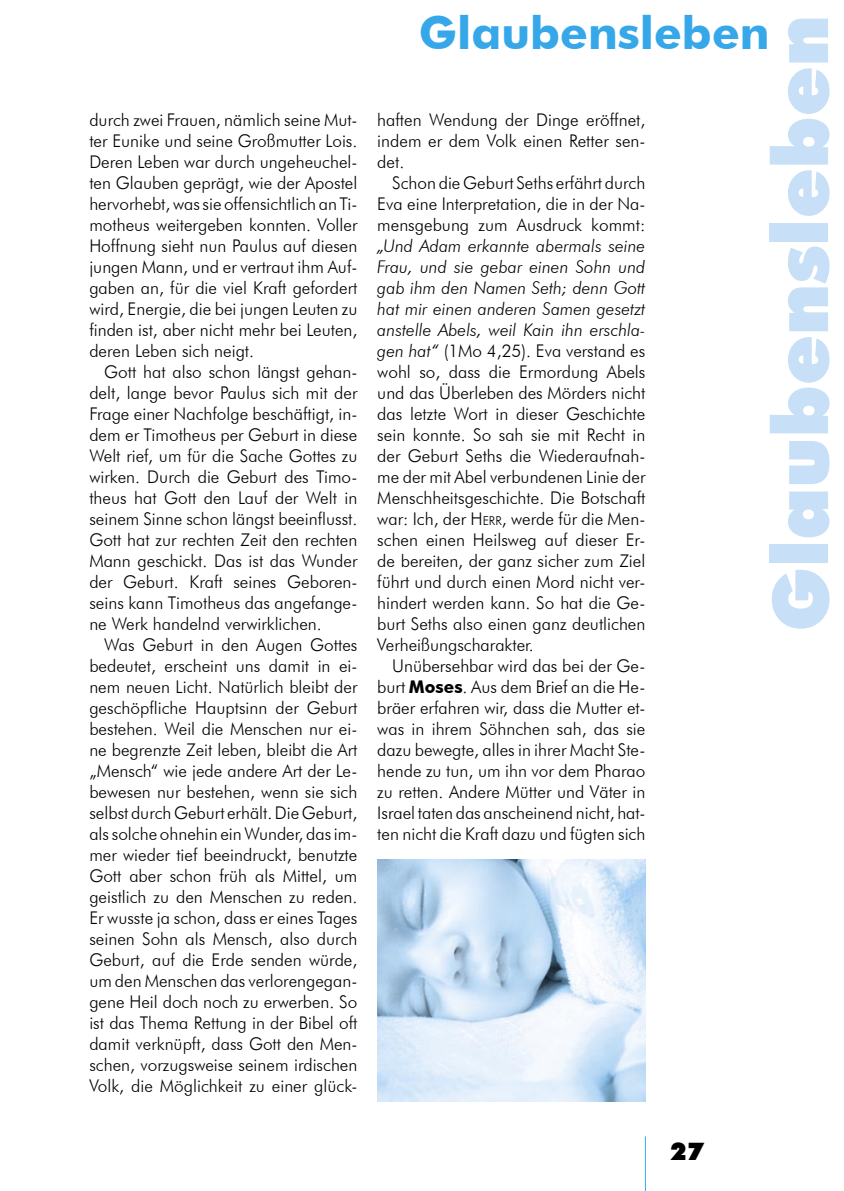
<style>
.page{position:relative;width:844px;height:1191px;background:#fff}
.page>*{position:absolute;margin:0;border:0;box-sizing:border-box;transform-origin:0 0}
.t1{font:900 77px "Futura BT";color:#c8e0f7}
.t2{font:700 45.5px "Futura BT";color:#36a7e9}
.t3{font:900 24.5px "Futura BT";color:#000}
.Fließtext{font:300 17.5px/21px "Futura BT";color:#000;text-align:justify}
.s1{font-style:italic}
.s2{font-size:12.25px}
.s3{font-weight:700}
</style>
<div class="page">
<hr style="left:644px;top:1136px;width:1px;height:55px;background:#36a7e9">
<img style="left:377px;top:859px;width:268px;height:242px">
<p class="Fließtext" style="left:89px;top:109px;width:269px">durch zwei Frauen, nämlich seine Mut&shy;ter Eunike und seine Großmutter Lois.<br>Deren Leben war durch ungeheuchel&shy;ten Glauben geprägt, wie der Apostel hervorhebt, was sie offensichtlich an Ti&shy;motheus weitergeben konnten. Voller Hoffnung sieht nun Paulus auf diesen jungen Mann, und er vertraut ihm Auf&shy;gaben an, für die viel Kraft gefordert wird, Energie, die bei jungen Leuten zu finden ist, aber nicht mehr bei Leuten, deren Leben sich neigt.</p>
<p class="Fließtext" style="left:89px;top:361px;width:269px;text-indent:15px">Gott hat also schon längst gehan&shy;delt, lange bevor Paulus sich mit der Frage einer Nachfolge beschäftigt, in&shy;dem er Timotheus per Geburt in diese Welt rief, um für die Sache Gottes zu wirken. Durch die Geburt des Timo&shy;theus hat Gott den Lauf der Welt in seinem Sinne schon längst beeinflusst.<br>Gott hat zur rechten Zeit den rechten Mann geschickt. Das ist das Wunder der Geburt. Kraft seines Geboren&shy;seins kann Timotheus das angefange&shy;ne Werk handelnd verwirklichen.</p>
<p class="Fließtext" style="left:89px;top:634px;width:269px;text-indent:15px">Was Geburt in den Augen Gottes bedeutet, erscheint uns damit in ei&shy;nem neuen Licht. Natürlich bleibt der geschöpfliche Hauptsinn der Geburt bestehen. Weil die Menschen nur ei&shy;ne begrenzte Zeit leben, bleibt die Art „Mensch“ wie jede andere Art der Le&shy;bewesen nur bestehen, wenn sie sich selbst durch Geburt erhält. Die Geburt, als solche ohnehin ein Wunder, das im&shy;mer wieder tief beeindruckt, benutzte Gott aber schon früh als Mittel, um geistlich zu den Menschen zu reden.<br>Er wusste ja schon, dass er eines Tages seinen Sohn als Mensch, also durch Geburt, auf die Erde senden würde, um den Menschen das verlorengegan&shy;gene Heil doch noch zu erwerben. So ist das Thema Rettung in der Bibel oft damit verknüpft, dass Gott den Men&shy;schen, vorzugsweise seinem irdischen Volk, die Möglichkeit zu einer glück-</p>
<h2 class="t2" style="left:419px;top:6px;width:352px">Glaubensleben</h2>
<h1 class="t1" style="left:753px;top:632px;width:618px;rotate:-90deg">Glaubensleben</h1>
<p class="Fließtext" style="left:377px;top:109px;width:269px">haften Wendung der Dinge eröffnet, indem er dem Volk einen Retter sen&shy;det.</p>
<p class="Fließtext" style="left:377px;top:172px;width:269px;text-indent:15px">Schon die Geburt Seths erfährt durch Eva eine Interpretation, die in der Na&shy;mensgebung zum Ausdruck kommt: <span class="s1">„Und Adam erkannte abermals seine Frau, und sie gebar einen Sohn und gab ihm den Namen Seth; denn Gott hat mir einen anderen Samen gesetzt anstelle Abels, weil Kain ihn erschla&shy;gen hat“</span> (1Mo 4,25). Eva verstand es wohl so, dass die Ermordung Abels und das Überleben des Mörders nicht das letzte Wort in dieser Geschichte sein konnte. So sah sie mit Recht in der Geburt Seths die Wiederaufnah&shy;me der mit Abel verbundenen Linie der Menschheitsgeschichte. Die Botschaft war: Ich, der H<span class="s2">ERR</span>, werde für die Men&shy;schen einen Heilsweg auf dieser Er&shy;de bereiten, der ganz sicher zum Ziel führt und durch einen Mord nicht ver&shy;hindert werden kann. So hat die Ge&shy;burt Seths also einen ganz deutlichen Verheißungscharakter.</p>
<p class="Fließtext" style="left:377px;top:655px;width:269px;text-indent:15px">Unübersehbar wird das bei der Ge&shy;burt <span class="s3">Moses</span>. Aus dem Brief an die He&shy;bräer erfahren wir, dass die Mutter et&shy;was in ihrem Söhnchen sah, das sie dazu bewegte, alles in ihrer Macht Ste&shy;hende zu tun, um ihn vor dem Pharao zu retten. Andere Mütter und Väter in Israel taten das anscheinend nicht, hat&shy;ten nicht die Kraft dazu und fügten sich</p>
<h3 class="t3" style="left:670px;top:1136px;width:35px">27</h3>
</div>
